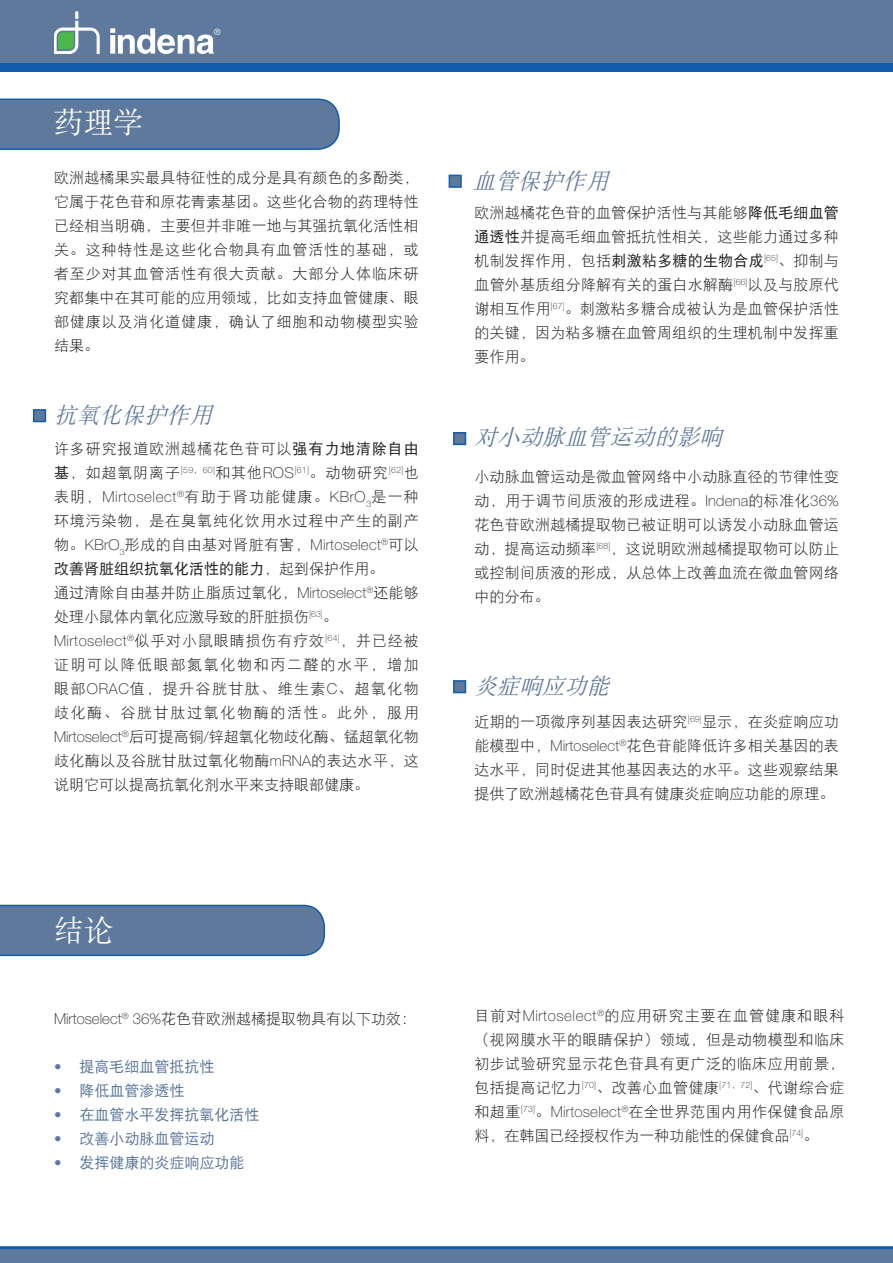
<style>
.page{position:relative;width:893px;height:1263px;background:#fff}
.page>*{position:absolute;margin:0;border:0;box-sizing:border-box;transform-origin:0 0}
.t1{font:30px "DF Song W5";color:#fff}
.t2{font:italic 22.5px "DF Song W5";color:#5e799c}
.t3{font:15px/24px "DF Hei W3";letter-spacing:.015em;color:#231f20;text-align:justify}
.t4{font:15px "DF Hei W5";color:#5e799c}
.t5{font:300 8.85px "Helvetica Neue LT Std";color:#fff}
.s1{font-family:"DF Hei W5"}
.s2{font-family:"Helvetica Neue LT Std";font-weight:100}
</style>
<div class="page">
<svg style="left:0;top:0;width:893px;height:72px;background:#54759e"></svg>
<svg style="left:110px;top:28px;width:104px;height:26px"></svg>
<svg style="left:54px;top:12px;width:45px;height:42px"></svg>
<svg style="left:0;top:1246px;width:893px;height:17px;background:#52759f"></svg>
<svg style="left:0;top:905px;width:325px;height:51px;background:#5a789f"></svg>
<div style="left:54px;top:919px;width:253px;height:27px;background:#5e799c"></div>
<div style="left:33px;top:409px;width:13px;height:13px;background:#5e799c;border:2px solid #135cab"></div>
<div style="left:449px;top:175px;width:13px;height:13px;background:#5e799c;border:2px solid #135cab"></div>
<svg style="left:0;top:99px;width:340px;height:51px;background:#5a789e"></svg>
<div style="left:54px;top:111px;width:230px;height:24px;background:#5e799c"></div>
<div style="left:453px;top:432px;width:13px;height:13px;background:#5e799c;border:2px solid #135cab"></div>
<div style="left:453px;top:680px;width:13px;height:13px;background:#5e799c;border:2px solid #135cab"></div>
<p class="t1" style="left:54px;top:107px;width:92px">药理学</p>
<p class="t5" style="left:214px;top:26px;width:9px">®</p>
<p class="t3" style="left:54px;top:166px;width:366px">欧洲越橘果实最具特征性的成分是具有颜色的多酚类，它属于花色苷和原花青素基团。这些化合物的药理特性已经相当明确，主要但并非唯一地与其强抗氧化活性相关。这种特性是这些化合物具有血管活性的基础，或者至少对其血管活性有很大贡献。大部分人体临床研究都集中在其可能的应用领域，比如支持血管健康、眼部健康以及消化道健康，确认了细胞和动物模型实验结果。</p>
<p class="t2" style="left:54px;top:403px;width:165px">抗氧化保护作用</p>
<p class="t3" style="left:54px;top:436px;width:366px">许多研究报道欧洲越橘花色苷可以<span class="s1">强有力地清除自由基</span>，如超氧阴离子<sup>[59</sup><sup>，</sup><sup>60]</sup>和其他<span class="s2">ROS</span><sup>[61]</sup>。动物研究<sup>[62]</sup>也表明，<span class="s2">Mirtoselect</span><sup>®</sup>有助于肾功能健康。<span class="s2">KBrO</span><sub>3</sub>是一种环境污染物，是在臭氧纯化饮用水过程中产生的副产物。<span class="s2">KBrO</span><sub>3</sub>形成的自由基对肾脏有害，<span class="s2">Mirtoselect</span><sup>®</sup>可以<span class="s1">改善肾脏组织抗氧化活性的能力</span>，起到保护作用。</p>
<p class="t3" style="left:54px;top:580px;width:366px">通过清除自由基并防止脂质过氧化，<span class="s2">Mirtoselect</span><sup>®</sup>还能够处理小鼠体内氧化应激导致的肝脏损伤<sup>[63]</sup>。</p>
<p class="t3" style="left:54px;top:628px;width:366px"><span class="s2">Mirtoselect</span><sup>®</sup>似乎对小鼠眼睛损伤有疗效<sup>[64]</sup>，并已经被证明可以降低眼部氮氧化物和丙二醛的水平，增加眼部<span class="s2">ORAC</span>值，提升谷胱甘肽、维生素<span class="s2">C</span>、超氧化物歧化酶、谷胱甘肽过氧化物酶的活性。此外，服用<span class="s2">Mirtoselect</span><sup>®</sup>后可提高铜<span class="s2">/</span>锌超氧化物歧化酶、锰超氧化物歧化酶以及谷胱甘肽过氧化物酶<span class="s2">mRNA</span>的表达水平，这说明它可以提高抗氧化剂水平来支持眼部健康。</p>
<p class="t1" style="left:54px;top:915px;width:61px">结论</p>
<p class="t3" style="left:54px;top:1006px;width:364px"><span class="s2">Mirtoselect</span><sup>®</sup> <span class="s2">36%</span>花色苷欧洲越橘提取物具有以下功效：</p>
<p class="t4" style="left:54px;top:1059px;width:162px"><span class="s2">•</span> 提高毛细血管抵抗性</p>
<p class="t4" style="left:54px;top:1083px;width:132px"><span class="s2">•</span> 降低血管渗透性</p>
<p class="t4" style="left:54px;top:1107px;width:207px"><span class="s2">•</span> 在血管水平发挥抗氧化活性</p>
<p class="t4" style="left:54px;top:1131px;width:162px"><span class="s2">•</span> 改善小动脉血管运动</p>
<p class="t4" style="left:54px;top:1155px;width:192px"><span class="s2">•</span> 发挥健康的炎症响应功能</p>
<p class="t2" style="left:473px;top:169px;width:143px">血管保护作用</p>
<p class="t3" style="left:474px;top:201px;width:366px">欧洲越橘花色苷的血管保护活性与其能够<span class="s1">降低毛细血管通透性</span>并提高毛细血管抵抗性相关，这些能力通过多种机制发挥作用，包括<span class="s1">刺激粘多糖的生物合成</span><sup>[65]</sup>、抑制与血管外基质组分降解有关的蛋白水解酶<sup>[66]</sup>以及与胶原代谢相互作用<sup>[67]</sup>。刺激粘多糖合成被认为是血管保护活性的关键，因为粘多糖在血管周组织的生理机制中发挥重要作用。</p>
<p class="t2" style="left:474px;top:426px;width:255px">对小动脉血管运动的影响</p>
<p class="t3" style="left:474px;top:465px;width:366px">小动脉血管运动是微血管网络中小动脉直径的节律性变动，用于调节间质液的形成进程。<span class="s2">Indena</span>的标准化<span class="s2">36%</span>花色苷欧洲越橘提取物已被证明可以诱发小动脉血管运动，提高运动频率<sup>[68]</sup>，这说明欧洲越橘提取物可以防止或控制间质液的形成，从总体上改善血流在微血管网络中的分布。</p>
<p class="t2" style="left:474px;top:674px;width:143px">炎症响应功能</p>
<p class="t3" style="left:474px;top:710px;width:366px">近期的一项微序列基因表达研究<sup>[69]</sup>显示，在炎症响应功能模型中，<span class="s2">Mirtoselect</span><sup>®</sup>花色苷能降低许多相关基因的表达水平，同时促进其他基因表达的水平。这些观察结果提供了欧洲越橘花色苷具有健康炎症响应功能的原理。</p>
<p class="t3" style="left:474px;top:1003px;width:372px">目前对<span class="s2">Mirtoselect</span><sup>®</sup>的应用研究主要在血管健康和眼科（视网膜水平的眼睛保护）领域，但是动物模型和临床初步试验研究显示花色苷具有更广泛的临床应用前景，包括提高记忆力<sup>[70]</sup>、改善心血管健康<sup>[71</sup><sup>，</sup><sup>72]</sup>、代谢综合症和超重<sup>[73]</sup>。<span class="s2">Mirtoselect</span><sup>®</sup>在全世界范围内用作保健食品原料，在韩国已经授权作为一种功能性的保健食品<sup>[74]</sup>。</p>
</div>
